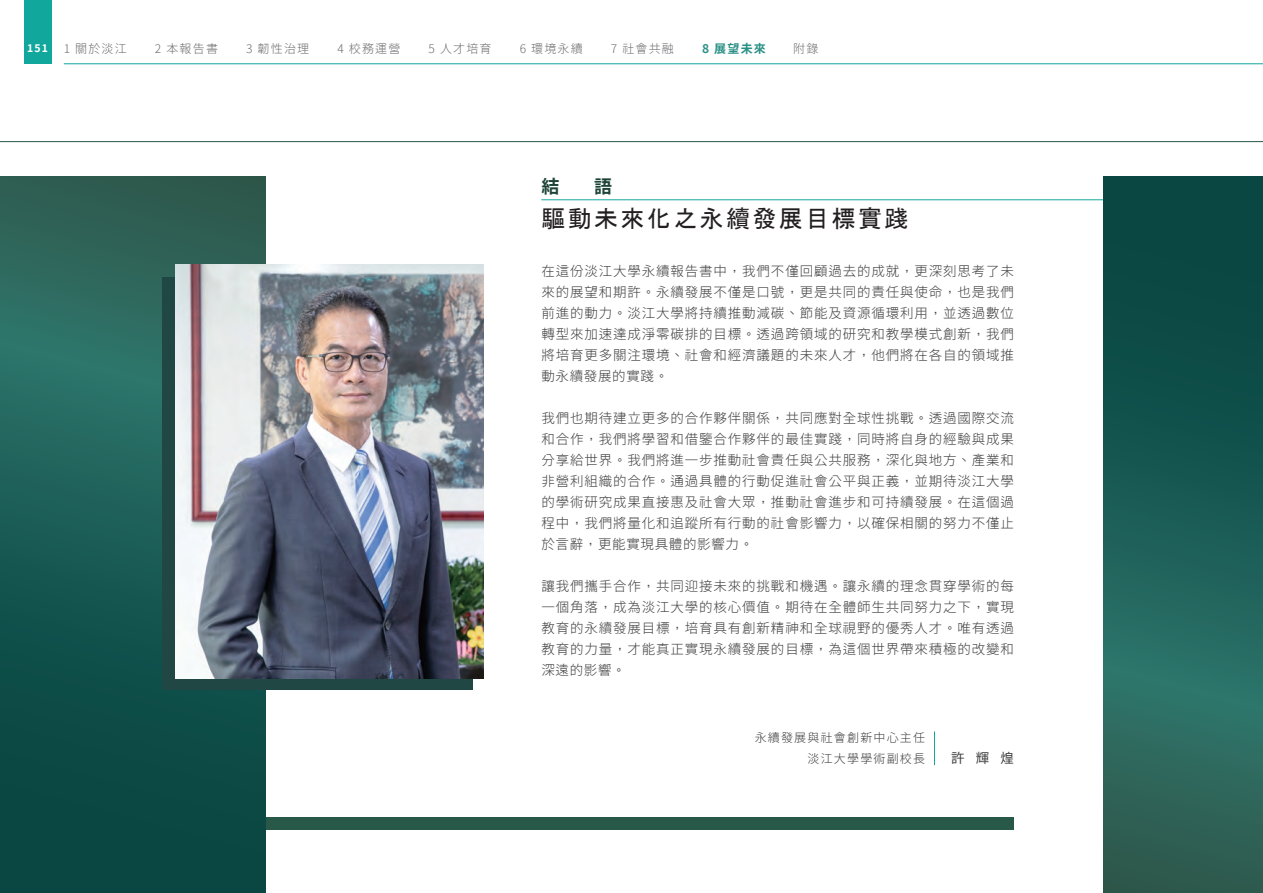
<style>
.page{position:relative;width:1263px;height:893px;background:#fff}
.page>*{position:absolute;margin:0;border:0;box-sizing:border-box;transform-origin:0 0}
.t1{font:24px "MS P Gothic";letter-spacing:.1em;color:#231f20}
.t2{font:700 18px "Taipei Sans TC Beta";color:#1e4438}
.t3{font:300 13.5px/21px "Taipei Sans TC Beta";letter-spacing:.065em;color:#3e3e3f;text-align:justify}
.t4{font:13.5px "Taipei Sans TC Beta";color:#3e3e3f}
.t5{font:300 12px "Taipei Sans TC Beta";letter-spacing:.1em;color:#6c6d70}
.t6{font:300 12px/21px "Taipei Sans TC Beta";letter-spacing:.1em;color:#3e3e3f;text-align:right}
.t7{font:700 12px "Taipei Sans TC Beta";color:#299085}
.t8{font:700 10.5px "Taipei Sans TC Beta";color:#fff}
</style>
<div class="page">
<div style="left:0;top:817px;width:1014px;height:12px;background:#285847"></div>
<svg style="left:0;top:177px;width:265px;height:716px;background:#1b5851"></svg>
<div style="left:162px;top:277px;width:310px;height:412px;background:#214744"></div>
<div style="left:24px;top:0;width:27px;height:64px;background:#12a79d"></div>
<hr style="left:64px;top:63px;width:1199px;height:1px;background:#12a79d">
<hr style="left:0;top:141px;width:1263px;height:1px;background:#285847">
<hr style="left:541px;top:200px;width:562px;height:1px;background:#12a79d">
<hr style="left:934px;top:731px;width:1px;height:34px;background:#12a79d">
<svg style="left:1103px;top:177px;width:160px;height:716px;background:#1c5a53"></svg>
<img style="left:175px;top:264px;width:308px;height:415px">
<p class="t8" style="left:27px;top:42px;width:22px">151</p>
<p class="t5" style="left:64px;top:42px;width:65px">1 關於淡江</p>
<p class="t5" style="left:155px;top:42px;width:65px">2 本報告書</p>
<p class="t5" style="left:246px;top:42px;width:65px">3 韌性治理</p>
<p class="t5" style="left:337px;top:42px;width:65px">4 校務運營</p>
<p class="t5" style="left:428px;top:42px;width:65px">5 人才培育</p>
<p class="t5" style="left:520px;top:42px;width:65px">6 環境永續</p>
<p class="t5" style="left:611px;top:42px;width:65px">7 社會共融</p>
<p class="t7" style="left:702px;top:42px;width:65px">8 展望未來</p>
<p class="t5" style="left:793px;top:42px;width:27px">附錄</p>
<h2 class="t2" style="left:541px;top:176px;width:19px">結</h2>
<h2 class="t2" style="left:594px;top:176px;width:19px">語</h2>
<h1 class="t1" style="left:541px;top:206px;width:369px">驅動未來化之永續發展目標實踐</h1>
<p class="t3" style="left:541px;top:261px;width:474px">在這份淡江大學永續報告書中，我們不僅回顧過去的成就，更深刻思考了未來的展望和期許。永續發展不僅是口號，更是共同的責任與使命，也是我們前進的動力。淡江大學將持續推動減碳、節能及資源循環利用，並透過數位轉型來加速達成淨零碳排的目標。透過跨領域的研究和教學模式創新，我們將培育更多關注環境、社會和經濟議題的未來人才，他們將在各自的領域推動永續發展的實踐。</p>
<p class="t3" style="left:541px;top:408px;width:474px">我們也期待建立更多的合作夥伴關係，共同應對全球性挑戰。透過國際交流和合作，我們將學習和借鑒合作夥伴的最佳實踐，同時將自身的經驗與成果分享給世界。我們將進一步推動社會責任與公共服務，深化與地方、產業和非營利組織的合作。通過具體的行動促進社會公平與正義，並期待淡江大學的學術研究成果直接惠及社會大眾，推動社會進步和可持續發展。在這個過程中，我們將量化和追蹤所有行動的社會影響力，以確保相關的努力不僅止於言辭，更能實現具體的影響力。</p>
<p class="t3" style="left:541px;top:576px;width:474px">讓我們攜手合作，共同迎接未來的挑戰和機遇。讓永續的理念貫穿學術的每一個角落，成為淡江大學的核心價值。期待在全體師生共同努力之下，實現教育的永續發展目標，培育具有創新精神和全球視野的優秀人才。唯有透過教育的力量，才能真正實現永續發展的目標，為這個世界帶來積極的改變和深遠的影響。</p>
<p class="t6" style="left:755px;top:727px;width:172px">永續發展與社會創新中心主任淡江大學學術副校長</p>
<p class="t4" style="left:951px;top:750px;width:64px">許輝煌</p>
</div>
